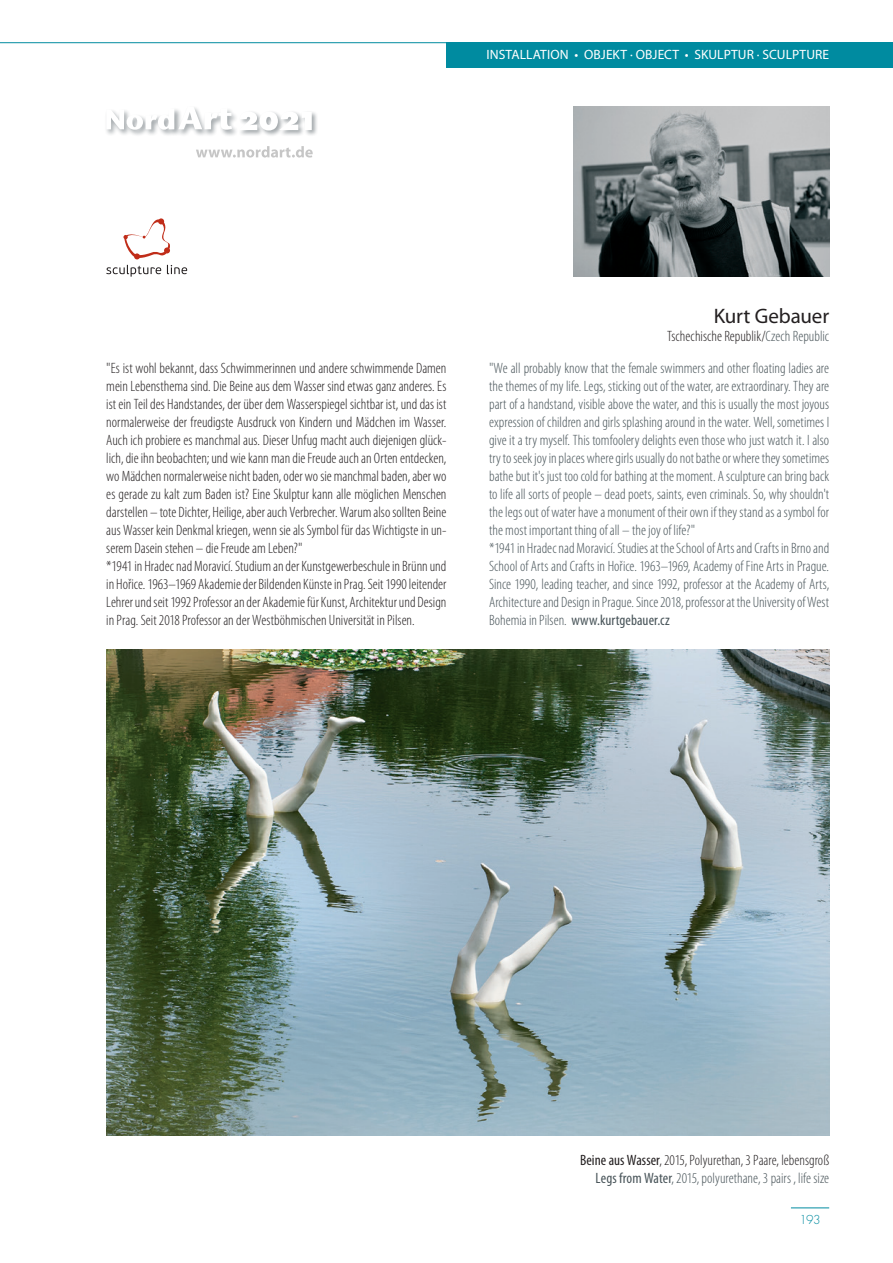
<style>
.page{position:relative;width:893px;height:1263px;background:#fff}
.page>*{position:absolute;margin:0;border:0;box-sizing:border-box;transform-origin:0 0}
.t1{font:21px "Myriad Pro";letter-spacing:-.005em;color:#231f20}
.t2{font:300 condensed 15px/18px "Myriad Pro";color:#231f20}
.t3{font:300 condensed 15px/18px "Myriad Pro";color:#485459}
.t4{font:13.5px "Myriad Pro";letter-spacing:.005em;color:#fff}
.t5{font:300 12px "Futura Std";color:#008ba0}
.s1{color:#485459}
.s2{font-weight:400}
.s3{font-weight:400;color:#485459}
</style>
<div class="page">
<div style="left:446px;top:43px;width:447px;height:25px;background:#008ba0"></div>
<hr style="left:0;top:42px;width:446px;height:1px;background:#008ba0">
<hr style="left:791px;top:1207px;width:38px;height:1px;background:#008ba0">
<svg style="left:196px;top:146px;width:117px;height:12px"></svg>
<div style="left:105px;top:107px;width:77px;height:30px;background:#0b1a22;opacity:.75"></div>
<div style="left:177px;top:105px;width:62px;height:32px;background:#0b1a22;opacity:.75"></div>
<svg style="left:106px;top:106px;width:126px;height:24px"></svg>
<div style="left:237px;top:111px;width:81px;height:27px;background:#0b1a22;opacity:.75"></div>
<svg style="left:238px;top:111px;width:74px;height:19px"></svg>
<img style="left:106px;top:650px;width:723px;height:486px">
<img style="left:574px;top:106px;width:255px;height:170px">
<svg style="left:106px;top:218px;width:81px;height:59px"></svg>
<p class="t4" style="left:487px;top:46px;width:344px">INSTALLATION • OBJEKT · OBJECT • SKULPTUR · SCULPTURE</p>
<p class="t2" style="left:106px;top:359px;width:342px">"Es ist wohl bekannt, dass Schwimmerinnen und andere schwimmende Damen mein Lebensthema sind. Die Beine aus dem Wasser sind etwas ganz anderes. Es ist ein Teil des Handstandes, der über dem Wasserspiegel sichtbar ist, und das ist normalerweise der freudigste Ausdruck von Kindern und Mädchen im Wasser.<br>Auch ich probiere es manchmal aus. Dieser Unfug macht auch diejenigen glück&shy;lich, die ihn beobachten; und wie kann man die Freude auch an Orten entdecken, wo Mädchen normalerweise nicht baden, oder wo sie manchmal baden, aber wo es gerade zu kalt zum Baden ist? Eine Skulptur kann alle möglichen Menschen darstellen – tote Dichter, Heilige, aber auch Verbrecher. Warum also sollten Beine aus Wasser kein Denkmal kriegen, wenn sie als Symbol für das Wichtigste in un&shy;serem Dasein stehen – die Freude am Leben?"<br>*1941 in Hradec nad Moravicí. Studium an der Kunstgewerbeschule in Brünn und in Hořice. 1963–1969 Akademie der Bildenden Künste in Prag. Seit 1990 leitender Lehrer und seit 1992 Professor an der Akademie für Kunst, Architektur und Design in Prag. Seit 2018 Professor an der Westböhmischen Universität in Pilsen.</p>
<h1 class="t1" style="left:714px;top:303px;width:117px">Kurt Gebauer</h1>
<p class="t2" style="left:667px;top:327px;width:164px">Tschechische Republik/<span class="s1">Czech Republic</span></p>
<p class="t3" style="left:489px;top:359px;width:342px">"We all probably know that the female swimmers and other floating ladies are the themes of my life. Legs, sticking out of the water, are extraordinary. They are part of a handstand, visible above the water, and this is usually the most joyous expression of children and girls splashing around in the water. Well, sometimes I give it a try myself. This tomfoolery delights even those who just watch it. I also try to seek joy in places where girls usually do not bathe or where they sometimes bathe but it's just too cold for bathing at the moment. A sculpture can bring back to life all sorts of people – dead poets, saints, even criminals. So, why shouldn't the legs out of water have a monument of their own if they stand as a symbol for the most important thing of all – the joy of life?"<br>*1941 in Hradec nad Moravicí. Studies at the School of Arts and Crafts in Brno and School of Arts and Crafts in Hořice. 1963–1969, Academy of Fine Arts in Prague.<br>Since 1990, leading teacher, and since 1992, professor at the Academy of Arts, Architecture and Design in Prague. Since 2018, professor at the University of West Bohemia in Pilsen. <span class="s2">www.kurtgebauer.cz</span></p>
<p class="t2" style="left:580px;top:1151px;width:251px;text-align:right"><span class="s2">Beine aus Wasser</span>, 2015, Polyurethan, 3 Paare, lebensgroß<br><span class="s3">Legs from Water</span><span class="s1">, 2015, polyurethane, 3 pairs , life size</span></p>
<p class="t5" style="left:800px;top:1212px;width:22px">193</p>
</div>
